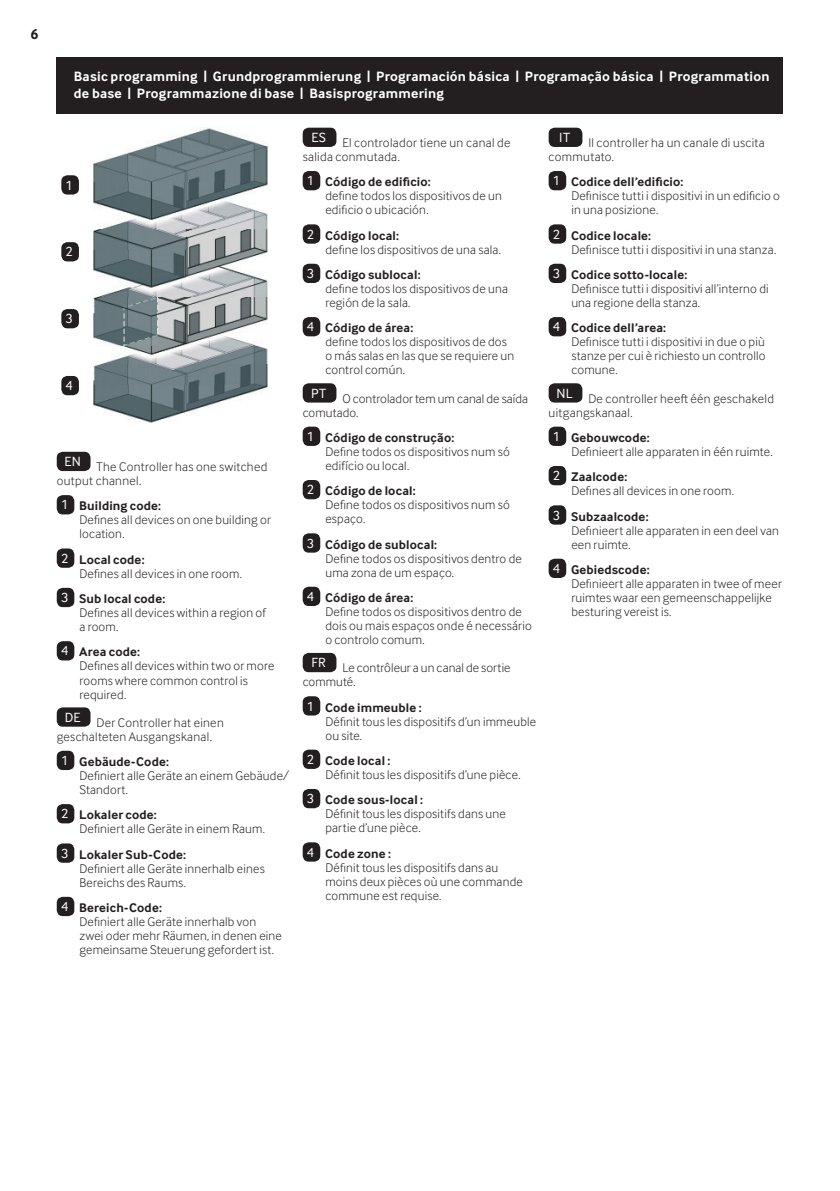
<style>
.page{position:relative;width:840px;height:1191px;background:#fff}
.page>*{position:absolute;margin:0;border:0;box-sizing:border-box;transform-origin:0 0}
.t1{font:700 15px "Inter Face";color:#231f20}
.t2{font:700 14px/16.8px "Inter Face";letter-spacing:.02em;color:#fff}
.t3{font:13.8px "Inter Face";color:#fff}
.t4{font:300 13px/14px "Inter Face";letter-spacing:.015em;color:#231f20}
.s1{font-weight:400;font-size:13.8px;color:#fff}
.s2{font-weight:700}
</style>
<div class="page">
<div style="left:57px;top:57px;width:725px;height:56px;background:#231f20"></div>
<div style="left:57px;top:452px;width:33px;height:19px;background:#231f20;border-radius:6px"></div>
<div style="left:57px;top:495px;width:17px;height:19px;background:#231f20;border-radius:6px"></div>
<div style="left:57px;top:548px;width:17px;height:20px;background:#231f20;border-radius:6px"></div>
<div style="left:57px;top:588px;width:17px;height:19px;background:#231f20;border-radius:6px"></div>
<div style="left:57px;top:641px;width:17px;height:19px;background:#231f20;border-radius:6px"></div>
<div style="left:57px;top:707px;width:33px;height:19px;background:#231f20;border-radius:6px"></div>
<div style="left:57px;top:750px;width:17px;height:20px;background:#231f20;border-radius:6px"></div>
<div style="left:57px;top:804px;width:17px;height:19px;background:#231f20;border-radius:6px"></div>
<div style="left:57px;top:843px;width:17px;height:19px;background:#231f20;border-radius:6px"></div>
<div style="left:57px;top:897px;width:17px;height:19px;background:#231f20;border-radius:6px"></div>
<div style="left:302px;top:128px;width:34px;height:19px;background:#231f20;border-radius:6px"></div>
<div style="left:302px;top:171px;width:18px;height:19px;background:#231f20;border-radius:6px"></div>
<div style="left:302px;top:224px;width:18px;height:20px;background:#231f20;border-radius:6px"></div>
<div style="left:302px;top:264px;width:18px;height:19px;background:#231f20;border-radius:6px"></div>
<div style="left:302px;top:317px;width:18px;height:19px;background:#231f20;border-radius:6px"></div>
<div style="left:302px;top:383px;width:34px;height:19px;background:#231f20;border-radius:6px"></div>
<div style="left:302px;top:426px;width:18px;height:20px;background:#231f20;border-radius:6px"></div>
<div style="left:302px;top:480px;width:18px;height:19px;background:#231f20;border-radius:6px"></div>
<div style="left:302px;top:533px;width:18px;height:19px;background:#231f20;border-radius:6px"></div>
<div style="left:302px;top:587px;width:18px;height:19px;background:#231f20;border-radius:6px"></div>
<div style="left:302px;top:653px;width:34px;height:19px;background:#231f20;border-radius:6px"></div>
<div style="left:302px;top:696px;width:18px;height:19px;background:#231f20;border-radius:6px"></div>
<div style="left:302px;top:749px;width:18px;height:20px;background:#231f20;border-radius:6px"></div>
<div style="left:302px;top:789px;width:18px;height:19px;background:#231f20;border-radius:6px"></div>
<div style="left:302px;top:842px;width:18px;height:19px;background:#231f20;border-radius:6px"></div>
<div style="left:548px;top:128px;width:34px;height:19px;background:#231f20;border-radius:6px"></div>
<div style="left:548px;top:171px;width:18px;height:19px;background:#231f20;border-radius:6px"></div>
<div style="left:548px;top:224px;width:18px;height:20px;background:#231f20;border-radius:6px"></div>
<div style="left:548px;top:264px;width:18px;height:19px;background:#231f20;border-radius:6px"></div>
<div style="left:548px;top:317px;width:18px;height:19px;background:#231f20;border-radius:6px"></div>
<div style="left:548px;top:383px;width:34px;height:19px;background:#231f20;border-radius:6px"></div>
<div style="left:548px;top:426px;width:18px;height:20px;background:#231f20;border-radius:6px"></div>
<div style="left:548px;top:466px;width:18px;height:19px;background:#231f20;border-radius:6px"></div>
<div style="left:548px;top:505px;width:18px;height:19px;background:#231f20;border-radius:6px"></div>
<div style="left:548px;top:559px;width:18px;height:19px;background:#231f20;border-radius:6px"></div>
<img style="left:93px;top:128px;width:175px;height:295px">
<div style="left:61px;top:175px;width:18px;height:19px;background:#231f20;border-radius:6px"></div>
<div style="left:61px;top:242px;width:18px;height:19px;background:#231f20;border-radius:6px"></div>
<div style="left:61px;top:309px;width:18px;height:19px;background:#231f20;border-radius:6px"></div>
<div style="left:61px;top:376px;width:18px;height:19px;background:#231f20;border-radius:6px"></div>
<p class="t1" style="left:30px;top:25px;width:10px">6</p>
<p class="t2" style="left:74px;top:68px;width:697px">Basic programming | Grundprogrammierung | Programación básica | Programação básica | Programmation de base | Programmazione di base | Basisprogrammering</p>
<p class="t3" style="left:66px;top:177px;width:9px">1</p>
<p class="t3" style="left:66px;top:244px;width:9px">2</p>
<p class="t3" style="left:66px;top:311px;width:9px">3</p>
<p class="t3" style="left:66px;top:378px;width:9px">4</p>
<p class="t4" style="left:57px;top:460px;width:212px;text-indent:8px"><sup>EN</sup> The Controller has one switched output channel.</p>
<p class="t4" style="left:79px;top:499px;width:193px;text-indent:-18px"><span class="s1">1</span> <span class="s2">Building code:<br></span>Defines all devices on one building or location.</p>
<p class="t4" style="left:79px;top:552px;width:164px;text-indent:-18px"><span class="s1">2</span> <span class="s2">Local code:<br></span>Defines all devices in one room.</p>
<p class="t4" style="left:79px;top:592px;width:188px;text-indent:-18px"><span class="s1">3</span> <span class="s2">Sub local code:<br></span>Defines all devices within a region of a room.</p>
<p class="t4" style="left:79px;top:645px;width:196px;text-indent:-18px"><span class="s1">4</span> <span class="s2">Area code:<br></span>Defines all devices within two or more rooms where common control is required.</p>
<p class="t4" style="left:57px;top:715px;width:168px;text-indent:8px"><sup>DE</sup> Der Controller hat einen geschalteten Ausgangskanal.</p>
<p class="t4" style="left:79px;top:754px;width:211px;text-indent:-18px"><span class="s1">1</span> <span class="s2">Gebäude-Code:<br></span>Definiert alle Geräte an einem Gebäude/<br>Standort.</p>
<p class="t4" style="left:79px;top:808px;width:187px;text-indent:-18px"><span class="s1">2</span> <span class="s2">Lokaler code:<br></span>Definiert alle Geräte in einem Raum.</p>
<p class="t4" style="left:79px;top:847px;width:187px;text-indent:-18px"><span class="s1">3</span> <span class="s2">Lokaler Sub-Code:<br></span>Definiert alle Geräte innerhalb eines<br>Bereichs des Raums.</p>
<p class="t4" style="left:79px;top:900px;width:204px;text-indent:-18px"><span class="s1">4</span> <span class="s2">Bereich-Code:<br></span>Definiert alle Geräte innerhalb von zwei oder mehr Räumen, in denen eine gemeinsame Steuerung gefordert ist.</p>
<p class="t4" style="left:302px;top:136px;width:209px;text-indent:9px"><sup>ES</sup> El controlador tiene un canal de salida conmutada.</p>
<p class="t4" style="left:325px;top:175px;width:178px;text-indent:-18px"><span class="s1">1</span> <span class="s2">Código de edificio:<br></span>define todos los dispositivos de un edificio o ubicación.</p>
<p class="t4" style="left:325px;top:228px;width:177px;text-indent:-18px"><span class="s1">2</span> <span class="s2">Código local:<br></span>define los dispositivos de una sala.</p>
<p class="t4" style="left:325px;top:268px;width:184px;text-indent:-18px"><span class="s1">3</span> <span class="s2">Código sublocal:<br></span>define todos los dispositivos de una región de la sala.</p>
<p class="t4" style="left:325px;top:321px;width:190px;text-indent:-18px"><span class="s1">4</span> <span class="s2">Código de área:<br></span>define todos los dispositivos de dos o más salas en las que se requiere un control común.</p>
<p class="t4" style="left:302px;top:391px;width:227px;text-indent:8px"><sup>PT</sup> O controlador tem um canal de saída comutado.</p>
<p class="t4" style="left:325px;top:430px;width:186px;text-indent:-18px"><span class="s1">1</span> <span class="s2">Código de construção:<br></span>Define todos os dispositivos num só edifício ou local.</p>
<p class="t4" style="left:325px;top:484px;width:186px;text-indent:-18px"><span class="s1">2</span> <span class="s2">Código de local:<br></span>Define todos os dispositivos num só espaço.</p>
<p class="t4" style="left:325px;top:537px;width:198px;text-indent:-18px"><span class="s1">3</span> <span class="s2">Código de sublocal:<br></span>Define todos os dispositivos dentro de uma zona de um espaço.</p>
<p class="t4" style="left:325px;top:590px;width:208px;text-indent:-18px"><span class="s1">4</span> <span class="s2">Código de área:<br></span>Define todos os dispositivos dentro de dois ou mais espaços onde é necessário o controlo comum.</p>
<p class="t4" style="left:302px;top:661px;width:209px;text-indent:9px"><sup>FR</sup> Le contrôleur a un canal de sortie commuté.</p>
<p class="t4" style="left:325px;top:700px;width:212px;text-indent:-18px"><span class="s1">1</span> <span class="s2">Code immeuble :<br></span>Définit tous les dispositifs d’un immeuble ou site.</p>
<p class="t4" style="left:325px;top:753px;width:196px;text-indent:-18px"><span class="s1">2</span> <span class="s2">Code local :<br></span>Définit tous les dispositifs d’une pièce.</p>
<p class="t4" style="left:325px;top:793px;width:182px;text-indent:-18px"><span class="s1">3</span> <span class="s2">Code sous-local :<br></span>Définit tous les dispositifs dans une partie d’une pièce.</p>
<p class="t4" style="left:325px;top:846px;width:199px;text-indent:-18px"><span class="s1">4</span> <span class="s2">Code zone :<br></span>Définit tous les dispositifs dans au moins deux pièces où une commande commune est requise.</p>
<p class="t3" style="left:559px;top:129px;width:12px">IT</p>
<p class="t4" style="left:548px;top:136px;width:217px;text-indent:40px">Il controller ha un canale di uscita commutato.</p>
<p class="t4" style="left:571px;top:175px;width:210px;text-indent:-18px"><span class="s1">1</span> <span class="s2">Codice dell’edificio:<br></span>Definisce tutti i dispositivi in un edificio o in una posizione.</p>
<p class="t4" style="left:571px;top:228px;width:206px;text-indent:-18px"><span class="s1">2</span> <span class="s2">Codice locale:<br></span>Definisce tutti i dispositivi in una stanza.</p>
<p class="t4" style="left:571px;top:268px;width:199px;text-indent:-18px"><span class="s1">3</span> <span class="s2">Codice sotto-locale:<br></span>Definisce tutti i dispositivi all’interno di una regione della stanza.</p>
<p class="t4" style="left:571px;top:321px;width:195px;text-indent:-18px"><span class="s1">4</span> <span class="s2">Codice dell’area:<br></span>Definisce tutti i dispositivi in due o più stanze per cui è richiesto un controllo comune.</p>
<p class="t4" style="left:548px;top:391px;width:227px;text-indent:8px"><sup>NL</sup> De controller heeft één geschakeld uitgangskanaal.</p>
<p class="t4" style="left:571px;top:430px;width:203px;text-indent:-18px"><span class="s1">1</span> <span class="s2">Gebouwcode:<br></span>Definieert alle apparaten in één ruimte.</p>
<p class="t4" style="left:571px;top:470px;width:164px;text-indent:-18px"><span class="s1">2</span> <span class="s2">Zaalcode:<br></span>Defines all devices in one room.</p>
<p class="t4" style="left:571px;top:509px;width:209px;text-indent:-18px"><span class="s1">3</span> <span class="s2">Subzaalcode:<br></span>Definieert alle apparaten in een deel van een ruimte.</p>
<p class="t4" style="left:571px;top:562px;width:212px;text-indent:-18px"><span class="s1">4</span> <span class="s2">Gebiedscode:<br></span>Definieert alle apparaten in twee of meer ruimtes waar een gemeenschappelijke besturing vereist is.</p>
</div>
